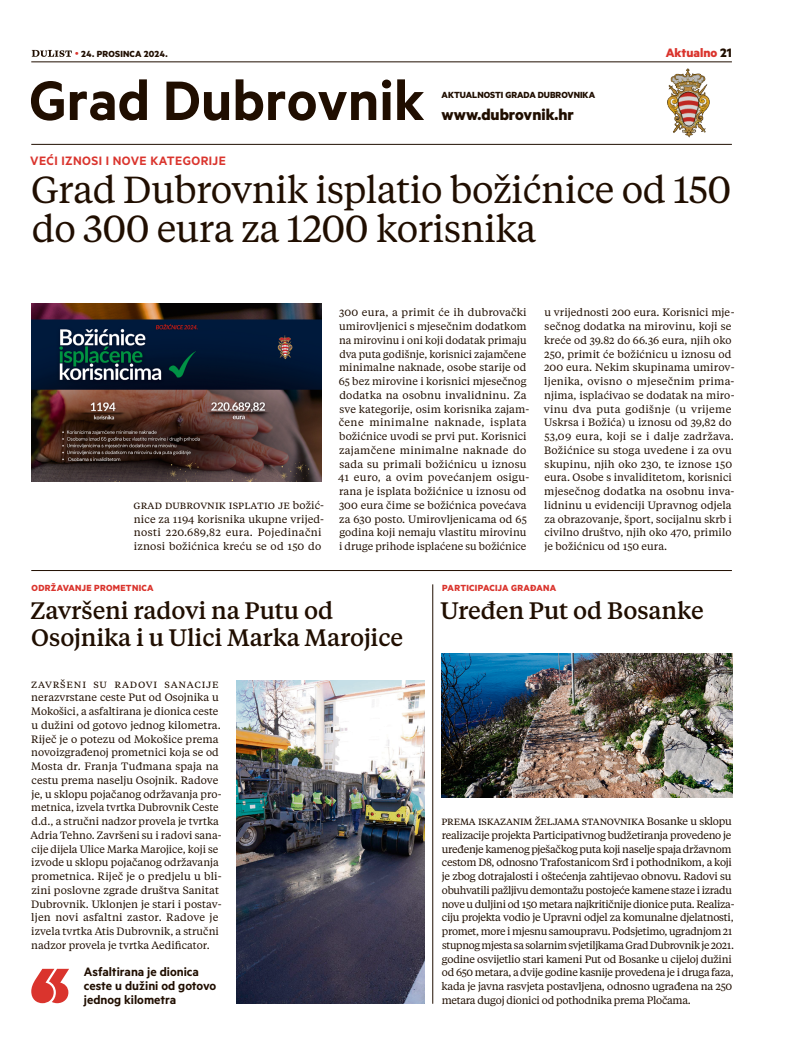
<style>
.page{position:relative;width:807px;height:1063px;background:#fff}
.page>*{position:absolute;margin:0;border:0;box-sizing:border-box;transform-origin:0 0}
.NAVIGACIJA_SREDNJE{font:600 62.5px "Metric";color:#200e00}
.NASLOV{font:37.5px/39.4px "Tiempos Text";letter-spacing:-.015em;color:#200e00}
.NASLOV_BOCNI{font:500 23.75px/27.5px "Tiempos Text";letter-spacing:-.01em;color:#200e00}
.LEAD{font:700 17.5px "Metric";color:#200e00}
.CITAT_2_STUPCA{font:600 13.75px/13.8px "Metric";color:#200e00}
.NADNASLOV_11{font:600 13.75px "Metric";letter-spacing:.03em;color:#da342d}
.t1{font:700 13.75px "Metric";color:#da342d}
.BODY_1{font:10.62px/13.8px "Tiempos Text";letter-spacing:.005em;color:#200e00}
.BODY_1-2{font:10.62px/13.8px "Tiempos Text";letter-spacing:-.025em;color:#200e00}
.NADNASLOV_8{font:700 10px "Metric";letter-spacing:.03em;color:#da342d}
.LEAD-2{font:700 10px "Metric";color:#200e00}
.LEAD-3{font:700 10px "Metric";letter-spacing:.02em;color:#200e00}
.s1{font-weight:500;color:#da342d}
.s2{color:#200e00}
</style>
<div class="page">
<svg style="left:32px;top:50px;width:40px;height:7px"></svg>
<hr style="left:31px;top:62px;width:700px;height:1px;background:#200e00">
<hr style="left:31px;top:144px;width:700px;height:1px;background:#200e00">
<img style="left:667px;top:69px;width:42px;height:68px">
<hr style="left:31px;top:570px;width:700px;height:1px;background:#200e00">
<img style="left:236px;top:681px;width:188px;height:323px">
<img style="left:441px;top:653px;width:291px;height:144px">
<hr style="left:432px;top:584px;width:1px;height:420px;background:#200e00">
<svg style="left:31px;top:969px;width:38px;height:34px"></svg>
<img style="left:31px;top:303px;width:290px;height:178px">
<p class="LEAD-3" style="left:75px;top:47px;width:94px"><span class="s1">•</span> 24. PROSINCA 2024.</p>
<p class="t1" style="left:665px;top:44px;width:68px">Aktualno <span class="s2">21</span></p>
<p class="LEAD-2" style="left:441px;top:89px;width:155px">AKTUALNOSTI GRADA DUBROVNIKA</p>
<p class="NAVIGACIJA_SREDNJE" style="left:29px;top:63px;width:396px">Grad Dubrovnik</p>
<p class="LEAD" style="left:441px;top:104px;width:134px">www.dubrovnik.hr</p>
<p class="NADNASLOV_11" style="left:30px;top:153px;width:197px">VEĆI IZNOSI I NOVE KATEGORIJE</p>
<p class="NASLOV" style="left:31px;top:168px;width:701px">Grad Dubrovnik isplatio božićnice od 150 do 300 eura za 1200 korisnika</p>
<p class="BODY_1" style="left:133px;top:498px;width:192px">Grad Dubrovnik isplatio je božić&shy;nice za 1194 korisnika ukupne vrijed&shy;nosti 220.689,82 eura. Pojedinačni iznosi božićnica kreću se od 150 do</p>
<p class="BODY_1" style="left:338px;top:305px;width:193px">300 eura, a primit će ih dubrovački umirovljenici s mjesečnim dodatkom na mirovinu i oni koji dodatak primaju dva puta godišnje, korisnici zajamčene minimalne naknade, osobe starije od 65 bez mirovine i korisnici mjesečnog dodatka na osobnu invalidninu. Za sve kategorije, osim korisnika zajam&shy;čene minimalne naknade, isplata božićnice uvodi se prvi put. Korisnici zajamčene minimalne naknade do sada su primali božićnicu u iznosu 41 euro, a ovim povećanjem osigu&shy;rana je isplata božićnice u iznosu od 300 eura čime se božićnica povećava za 630 posto. Umirovljenicama od 65 godina koji nemaju vlastitu mirovinu i druge prihode isplaćene su božićnice</p>
<p class="BODY_1" style="left:543px;top:305px;width:192px">u vrijednosti 200 eura. Korisnici mje&shy;sečnog dodatka na mirovinu, koji se kreće od 39.82 do 66.36 eura, njih oko 250, primit će božićnicu u iznosu od 200 eura. Nekim skupinama umirov&shy;ljenika, ovisno o mjesečnim prima&shy;njima, isplaćivao se dodatak na miro&shy;vinu dva puta godišnje (u vrijeme Uskrsa i Božića) u iznosu od 39,82 do 53,09 eura, koji se i dalje zadržava.<br>Božićnice su stoga uvedene i za ovu skupinu, njih oko 230, te iznose 150 eura. Osobe s invaliditetom, korisnici mjesečnog dodatka na osobnu inva&shy;lidninu u evidenciji Upravnog odjela za obrazovanje, šport, socijalnu skrb i civilno društvo, njih oko 470, primilo je božićnicu od 150 eura.</p>
<p class="NADNASLOV_8" style="left:32px;top:582px;width:123px">ODRŽAVANJE PROMETNICA</p>
<p class="NASLOV_BOCNI" style="left:30px;top:595px;width:374px">Završeni radovi na Putu od<br>Osojnika i u Ulici Marka Marojice</p>
<p class="BODY_1" style="left:31px;top:676px;width:192px">Završeni su radovi sanacije nerazvrstane ceste Put od Osojnika u Mokošici, a asfaltirana je dionica ceste u dužini od gotovo jednog kilometra.<br>Riječ je o potezu od Mokošice prema novoizgrađenoj prometnici koja se od Mosta dr. Franja Tuđmana spaja na cestu prema naselju Osojnik. Radove je, u sklopu pojačanog održavanja pro&shy;metnica, izvela tvrtka Dubrovnik Ceste d.d., a stručni nadzor provela je tvrtka Adria Tehno. Završeni su i radovi sana&shy;cije dijela Ulice Marka Marojice, koji se izvode u sklopu pojačanog održavanja prometnica. Riječ je o predjelu u bli&shy;zini poslovne zgrade društva Sanitat Dubrovnik. Uklonjen je stari i postav&shy;ljen novi asfaltni zastor. Radove je izvela tvrtka Atis Dubrovnik, a stručni nadzor provela je tvrtka Aedificator.</p>
<p class="CITAT_2_STUPCA" style="left:84px;top:965px;width:134px">Asfaltirana je dionica ceste u dužini od gotovo jednog kilometra</p>
<p class="NADNASLOV_8" style="left:442px;top:582px;width:115px">PARTICIPACIJA GRAĐANA</p>
<p class="NASLOV_BOCNI" style="left:440px;top:595px;width:264px">Uređen Put od Bosanke</p>
<p class="BODY_1-2" style="left:441px;top:814px;width:294px">Prema iskazanim željama stanovnika Bosanke u sklopu realizacije projekta Participativnog budžetiranja provedeno je uređenje kamenog pješačkog puta koji naselje spaja državnom cestom D8, odnosno Trafostanicom Srđ i pothodnikom, a koji je zbog dotrajalosti i oštećenja zahtijevao obnovu. Radovi su obuhvatili pažljivu demontažu postojeće kamene staze i izradu nove u duljini od 150 metara najkritičnije dionice puta. Realiza&shy;ciju projekta vodio je Upravni odjel za komunalne djelatnosti, promet, more i mjesnu samoupravu. Podsjetimo, ugradnjom 21 stupnog mjesta sa solarnim svjetiljkama Grad Dubrovnik je 2021. godine osvijetlio stari kameni Put od Bosanke u cijeloj dužini od 650 metara, a dvije godine kasnije provedena je i druga faza, kada je javna rasvjeta postavljena, odnosno ugrađena na 250 metara dugoj dionici od pothodnika prema Pločama.</p>
</div>
